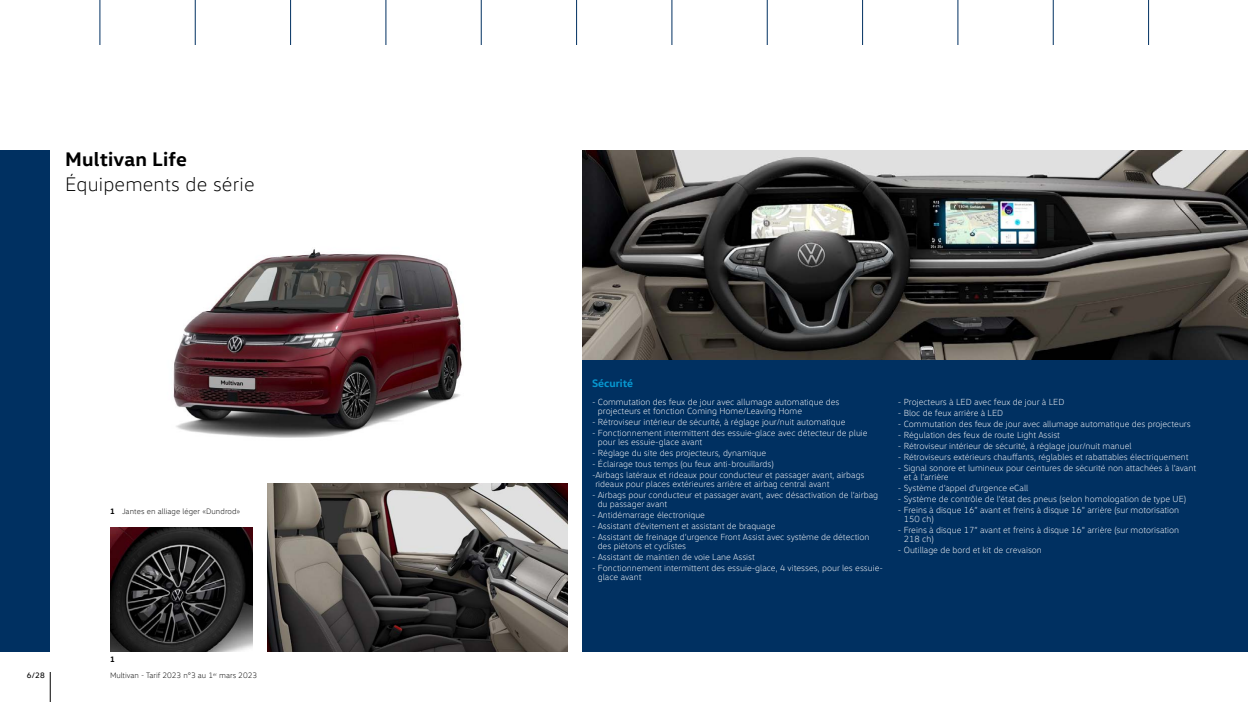
<style>
.page{position:relative;width:1248px;height:702px;background:#fff}
.page>*{position:absolute;margin:0;border:0;box-sizing:border-box;transform-origin:0 0}
.t1{font:300 20px "VW Head";letter-spacing:.01em;color:#000}
.t2{font:700 20px "VW Head";letter-spacing:.01em;color:#000}
.t3{font:700 11px "VW Head";color:#0798d1}
.t4{font:300 9px/9px "VW Head";color:#fff}
.t5{font:300 8px "VW Head";color:#000}
.t6{font:8px "VW Head";color:#000}
.t7{font:700 8px "VW Head";color:#000}
.s1{font-weight:700}
</style>
<div class="page">
<hr style="left:50px;top:672px;width:1px;height:30px;background:#000">
<div style="left:0;top:150px;width:50px;height:502px;background:#003061"></div>
<img style="left:173px;top:249px;width:289px;height:189px">
<div style="left:583px;top:150px;width:665px;height:502px;background:#003061"></div>
<img style="left:583px;top:150px;width:665px;height:210px">
<img style="left:110px;top:527px;width:143px;height:125px">
<img style="left:268px;top:483px;width:300px;height:169px">
<hr style="left:100px;top:0;width:1px;height:45px;background:#003061">
<hr style="left:195px;top:0;width:1px;height:45px;background:#003061">
<hr style="left:290px;top:0;width:1px;height:45px;background:#003061">
<hr style="left:386px;top:0;width:1px;height:45px;background:#003061">
<hr style="left:481px;top:0;width:1px;height:45px;background:#003061">
<hr style="left:576px;top:0;width:1px;height:45px;background:#003061">
<hr style="left:672px;top:0;width:1px;height:45px;background:#003061">
<hr style="left:767px;top:0;width:1px;height:45px;background:#003061">
<hr style="left:958px;top:0;width:1px;height:45px;background:#003061">
<hr style="left:862px;top:0;width:1px;height:45px;background:#003061">
<hr style="left:1053px;top:0;width:1px;height:45px;background:#003061">
<hr style="left:1148px;top:0;width:1px;height:45px;background:#003061">
<h1 class="t2" style="left:65px;top:146px;width:123px">Multivan Life</h1>
<h1 class="t1" style="left:65px;top:172px;width:191px">Équipements de série</h1>
<p class="t5" style="left:110px;top:507px;width:132px"><span class="s1">1</span> Jantes en alliage léger «Dundrod»</p>
<p class="t7" style="left:110px;top:654px;width:6px">1</p>
<p class="t6" style="left:27px;top:671px;width:20px">6/28</p>
<p class="t5" style="left:110px;top:671px;width:149px">Multivan - Tarif 2023 n°3 au 1<sup>er</sup> mars 2023</p>
<p class="t3" style="left:592px;top:376px;width:43px">Sécurité</p>
<p class="t4" style="left:598px;top:397px;width:243px;text-indent:-6px">- Commutation des feux de jour avec allumage automatique des projecteurs et fonction Coming Home/Leaving Home</p>
<p class="t4" style="left:592px;top:417px;width:255px">- Rétroviseur intérieur de sécurité, à réglage jour/nuit automatique</p>
<p class="t4" style="left:598px;top:428px;width:271px;text-indent:-6px">- Fonctionnement intermittent des essuie-glace avec détecteur de pluie pour les essuie-glace avant</p>
<p class="t4" style="left:592px;top:448px;width:176px">- Réglage du site des projecteurs, dynamique</p>
<p class="t4" style="left:592px;top:458px;width:274px;line-height:11px">- Éclairage tous temps (ou feux anti-brouillards)<br>-Airbags latéraux et rideaux pour conducteur et passager avant, airbags</p>
<p class="t4" style="left:595px;top:479px;width:236px">rideaux pour places extérieures arrière et airbag central avant</p>
<p class="t4" style="left:598px;top:490px;width:282px;text-indent:-6px">- Airbags pour conducteur et passager avant, avec désactivation de l’airbag du passager avant</p>
<p class="t4" style="left:592px;top:510px;width:115px">- Antidémarrage électronique</p>
<p class="t4" style="left:592px;top:521px;width:185px">- Assistant d’évitement et assistant de braquage</p>
<p class="t4" style="left:598px;top:532px;width:273px;text-indent:-6px">- Assistant de freinage d’urgence Front Assist avec système de détection des piétons et cyclistes</p>
<p class="t4" style="left:592px;top:552px;width:164px">- Assistant de maintien de voie Lane Assist</p>
<p class="t4" style="left:598px;top:563px;width:287px;text-indent:-6px">- Fonctionnement intermittent des essuie-glace, 4 vitesses, pour les essuie&shy;glace avant</p>
<p class="t4" style="left:898px;top:397px;width:168px">- Projecteurs à LED avec feux de jour à LED</p>
<p class="t4" style="left:898px;top:408px;width:107px">- Bloc de feux arrière à LED</p>
<p class="t4" style="left:898px;top:419px;width:294px">- Commutation des feux de jour avec allumage automatique des projecteurs</p>
<p class="t4" style="left:898px;top:430px;width:164px">- Régulation des feux de route Light Assist</p>
<p class="t4" style="left:898px;top:441px;width:235px">- Rétroviseur intérieur de sécurité, à réglage jour/nuit manuel</p>
<p class="t4" style="left:898px;top:452px;width:292px">- Rétroviseurs extérieurs chauffants, réglables et rabattables électriquement</p>
<p class="t4" style="left:904px;top:463px;width:294px;text-indent:-6px">- Signal sonore et lumineux pour ceintures de sécurité non attachées à l’avant et à l’arrière</p>
<p class="t4" style="left:898px;top:483px;width:132px">- Système d’appel d’urgence eCall</p>
<p class="t4" style="left:898px;top:494px;width:290px">- Système de contrôle de l’état des pneus (selon homologation de type UE)</p>
<p class="t4" style="left:904px;top:505px;width:277px;text-indent:-6px">- Freins à disque 16” avant et freins à disque 16” arrière (sur motorisation<br>150 ch)</p>
<p class="t4" style="left:904px;top:525px;width:277px;text-indent:-6px">- Freins à disque 17” avant et freins à disque 16” arrière (sur motorisation<br>218 ch)</p>
<p class="t4" style="left:898px;top:545px;width:146px">- Outillage de bord et kit de crevaison</p>
</div>
